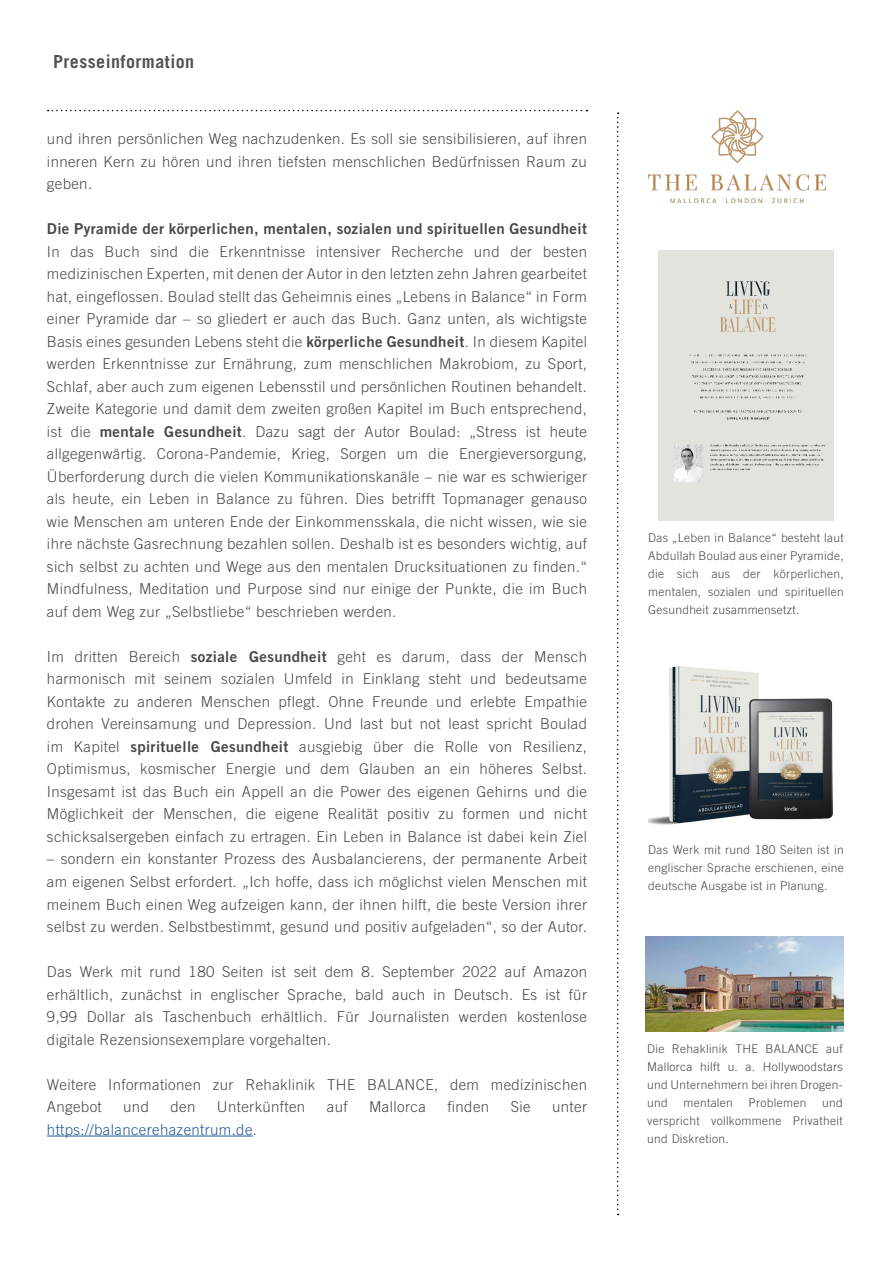
<style>
.page{position:relative;width:893px;height:1263px;background:#fff}
.page>*{position:absolute;margin:0;border:0;box-sizing:border-box;transform-origin:0 0}
.t1{font:700 18px "Trade Gothic LT";letter-spacing:.025em;color:#585353}
.t2{font:300 15px/22.5px "Trade Gothic LT";letter-spacing:.025em;color:#484847;text-align:justify}
.t3{font:15px "Trade Gothic LT Bold Two";letter-spacing:.025em;color:#484847}
.t4{font:300 15px "Trade Gothic LT";letter-spacing:.025em;color:#245a9c}
.Liste{font:300 12px/18px "Trade Gothic LT";letter-spacing:.025em;color:#484847;text-align:justify}
.s1{font-family:"Trade Gothic LT Bold Two";font-weight:400}
.s2{color:#484847}
</style>
<div class="page">
<hr style="left:47px;top:1136px;width:206px;height:1px;background:#245a9c">
<svg style="left:617px;top:112px;width:2px;height:1103px"></svg>
<svg style="left:48px;top:110px;width:539px;height:1px"></svg>
<img style="left:648px;top:111px;width:178px;height:92px">
<img style="left:659px;top:250px;width:174px;height:270px">
<img style="left:646px;top:937px;width:198px;height:94px">
<img style="left:648px;top:666px;width:185px;height:159px">
<p class="t1" style="left:53px;top:50px;width:143px">Presseinformation</p>
<p class="t2" style="left:47px;top:128px;width:541px">und ihren persönlichen Weg nachzudenken. Es soll sie sensibilisieren, auf ihren inneren Kern zu hören und ihren tiefsten menschlichen Bedürfnissen Raum zu geben.</p>
<p class="t3" style="left:47px;top:220px;width:542px">Die Pyramide der körperlichen, mentalen, sozialen und spirituellen Gesundheit</p>
<p class="t2" style="left:47px;top:240px;width:542px">In das Buch sind die Erkenntnisse intensiver Recherche und der besten medizinischen Experten, mit denen der Autor in den letzten zehn Jahren gearbeitet hat, eingeflossen. Boulad stellt das Geheimnis eines „Lebens in Balance“ in Form einer Pyramide dar – so gliedert er auch das Buch. Ganz unten, als wichtigste Basis eines gesunden Lebens steht die <span class="s1">körperliche Gesundheit</span>. In diesem Kapitel werden Erkenntnisse zur Ernährung, zum menschlichen Makrobiom, zu Sport, Schlaf, aber auch zum eigenen Lebensstil und persönlichen Routinen behandelt.<br>Zweite Kategorie und damit dem zweiten großen Kapitel im Buch entsprechend, ist die <span class="s1">mentale Gesundheit</span>. Dazu sagt der Autor Boulad: „Stress ist heute allgegenwärtig. Corona-Pandemie, Krieg, Sorgen um die Energieversorgung, Überforderung durch die vielen Kommunikationskanäle – nie war es schwieriger als heute, ein Leben in Balance zu führen. Dies betrifft Topmanager genauso wie Menschen am unteren Ende der Einkommensskala, die nicht wissen, wie sie ihre nächste Gasrechnung bezahlen sollen. Deshalb ist es besonders wichtig, auf sich selbst zu achten und Wege aus den mentalen Drucksituationen zu finden.“ Mindfulness, Meditation und Purpose sind nur einige der Punkte, die im Buch auf dem Weg zur „Selbstliebe“ beschrieben werden.</p>
<p class="t2" style="left:47px;top:645px;width:542px">Im dritten Bereich <span class="s1">soziale Gesundheit</span> geht es darum, dass der Mensch harmonisch mit seinem sozialen Umfeld in Einklang steht und bedeutsame Kontakte zu anderen Menschen pflegt. Ohne Freunde und erlebte Empathie drohen Vereinsamung und Depression. Und last but not least spricht Boulad im Kapitel <span class="s1">spirituelle Gesundheit</span> ausgiebig über die Rolle von Resilienz, Optimismus, kosmischer Energie und dem Glauben an ein höheres Selbst.<br>Insgesamt ist das Buch ein Appell an die Power des eigenen Gehirns und die Möglichkeit der Menschen, die eigene Realität positiv zu formen und nicht schicksalsergeben einfach zu ertragen. Ein Leben in Balance ist dabei kein Ziel</p>
<p class="t2" style="left:47px;top:848px;width:542px">– sondern ein konstanter Prozess des Ausbalancierens, der permanente Arbeit am eigenen Selbst erfordert. „Ich hoffe, dass ich möglichst vielen Menschen mit meinem Buch einen Weg aufzeigen kann, der ihnen hilft, die beste Version ihrer selbst zu werden. Selbstbestimmt, gesund und positiv aufgeladen“, so der Autor.</p>
<p class="t2" style="left:47px;top:960px;width:542px">Das Werk mit rund 180 Seiten ist seit dem 8. September 2022 auf Amazon erhältlich, zunächst in englischer Sprache, bald auch in Deutsch. Es ist für 9,99 Dollar als Taschenbuch erhältlich. Für Journalisten werden kostenlose digitale Rezensionsexemplare vorgehalten.</p>
<p class="t2" style="left:47px;top:1073px;width:542px">Weitere Informationen zur Rehaklinik THE BALANCE, dem medizinischen<br>Angebot</p>
<p class="t2" style="left:123px;top:1095px;width:27px">und</p>
<p class="t2" style="left:171px;top:1095px;width:26px">den</p>
<p class="t2" style="left:217px;top:1095px;width:90px">Unterkünften</p>
<p class="t2" style="left:327px;top:1095px;width:22px">auf</p>
<p class="t2" style="left:369px;top:1095px;width:58px">Mallorca</p>
<p class="t2" style="left:447px;top:1095px;width:43px">finden</p>
<p class="t2" style="left:511px;top:1095px;width:21px">Sie</p>
<p class="t2" style="left:552px;top:1095px;width:36px">unter</p>
<p class="t4" style="left:47px;top:1120px;width:212px">https://balancerehazentrum.de<span class="s2">.</span></p>
<p class="Liste" style="left:648px;top:529px;width:197px">Das „Leben in Balance“ besteht laut Abdullah Boulad aus einer Pyramide, die sich aus der körperlichen, mentalen, sozialen und spirituellen Gesundheit zusammensetzt.</p>
<p class="Liste" style="left:648px;top:840px;width:197px">Das Werk mit rund 180 Seiten ist in englischer Sprache erschienen, eine deutsche Ausgabe ist in Planung.</p>
<p class="Liste" style="left:647px;top:1040px;width:197px">Die Rehaklinik THE BALANCE auf Mallorca hilft u. a. Hollywoodstars und Unternehmern bei ihren Drogen&shy;und</p>
<p class="Liste" style="left:647px;top:1094px;width:197px;text-indent:175px">und verspricht vollkommene Privatheit und Diskretion.</p>
<p class="Liste" style="left:683px;top:1094px;width:51px">mentalen</p>
<p class="Liste" style="left:749px;top:1094px;width:59px">Problemen</p>
</div>
